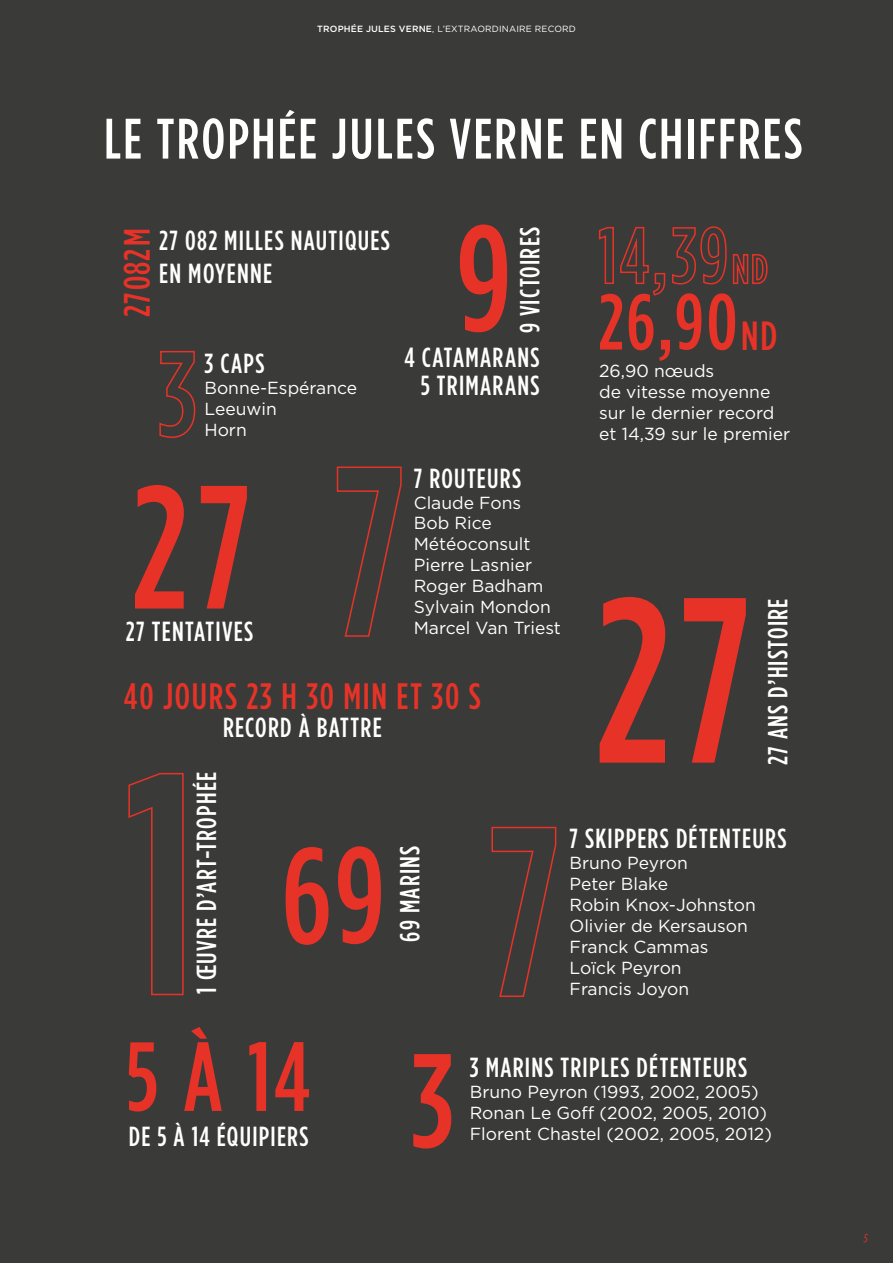
<style>
.page{position:relative;width:893px;height:1263px;background:#3a3a39}
.page>*{position:absolute;margin:0;border:0;box-sizing:border-box;transform-origin:0 0}
.t1{font:500 235.05px "Gotham Condensed";color:#e73327}
.t2{font:500 175.2px "Gotham Condensed";color:#e73327}
.t3{font:500 150.75px "Gotham Condensed";color:#e73327}
.t4{font:500 136.8px "Gotham Condensed";color:#e73327}
.t5{font:500 133.65px "Gotham Condensed";color:#e73327}
.t6{font:500 97.95px "Gotham Condensed";color:#e73327}
.t7{font:500 79.2px "Gotham Condensed";color:#e73327}
.t8{font:500 57px "Gotham Condensed";letter-spacing:.04em;color:#fff}
.t9{font:500 36.75px "Gotham Condensed";letter-spacing:.045em;color:#e73327}
.t10{font:500 27.6px/28.5px "Gotham Condensed";letter-spacing:.045em;color:#fff;text-align:center}
.t11{font:17.4px/21px "Gotham";color:#fff}
.t12{font:9px "Gotham";letter-spacing:.015em;color:#fff}
.s1{font-weight:500}
.s2{font-size:40.8px}
</style>
<div class="page">
<svg style="left:159px;top:350px;width:37px;height:88px"></svg>
<svg style="left:128px;top:772px;width:56px;height:224px"></svg>
<svg style="left:491px;top:826px;width:66px;height:171px"></svg>
<svg style="left:336px;top:466px;width:66px;height:171px"></svg>
<svg style="left:598px;top:226px;width:170px;height:70px"></svg>
<p class="t12" style="left:317px;top:23px;width:260px"><span class="s1">TROPHÉE JULES VERNE</span>, L’EXTRAORDINAIRE RECORD</p>
<h3 class="t8" style="left:104px;top:106px;width:700px">LE TROPHÉE JULES VERNE EN CHIFFRES</h3>
<h3 class="t9" style="left:116px;top:317px;width:91px;rotate:-90deg">27082M</h3>
<h3 class="t10" style="left:159px;top:223px;width:232px;line-height:33.2px;text-align:left">27 082 MILLES NAUTIQUES<br>EN MOYENNE</h3>
<h3 class="t10" style="left:204px;top:349px;width:62px">3 CAPS</h3>
<p class="t11" style="left:204px;top:377px;width:154px">Bonne-Espérance<br>Leeuwin<br>Horn</p>
<h2 class="t2" style="left:131px;top:446px;width:122px">27</h2>
<h3 class="t10" style="left:126px;top:617px;width:129px">27 TENTATIVES</h3>
<h3 class="t3" style="left:457px;top:191px;width:56px">9</h3>
<h3 class="t10" style="left:515px;top:333px;width:108px;rotate:-90deg">9 VICTOIRES</h3>
<h3 class="t10" style="left:404px;top:343px;width:137px">4 CATAMARANS<br>5 TRIMARANS</h3>
<h3 class="t10" style="left:414px;top:463px;width:109px">7 ROUTEURS</h3>
<p class="t11" style="left:414px;top:491px;width:149px">Claude Fons<br>Bob Rice<br>Météoconsult<br>Pierre Lasnier<br>Roger Badham<br>Sylvain Mondon<br>Marcel Van Triest</p>
<h3 class="t9" style="left:124px;top:674px;width:358px">40 JOURS 23 H 30 MIN ET 30 S</h3>
<h3 class="t10" style="left:223px;top:713px;width:160px">RECORD À BATTRE</h3>
<h3 class="t10" style="left:192px;top:994px;width:223px;rotate:-90deg">1 ŒUVRE D’ART-TROPHÉE</h3>
<h3 class="t4" style="left:282px;top:816px;width:105px">69</h3>
<h3 class="t10" style="left:395px;top:942px;width:97px;rotate:-90deg">69 MARINS</h3>
<h3 class="t7" style="left:598px;top:276px;width:181px">26,90<span class="s2">ND</span></h3>
<p class="t11" style="left:599px;top:360px;width:193px">26,90 nœuds<br>de vitesse moyenne sur le dernier record et 14,39 sur le premier</p>
<h1 class="t1" style="left:594px;top:544px;width:159px">27</h1>
<h3 class="t10" style="left:763px;top:765px;width:168px;rotate:-90deg">27 ANS D’HISTOIRE</h3>
<h3 class="t10" style="left:569px;top:824px;width:218px">7 SKIPPERS DÉTENTEURS</h3>
<p class="t11" style="left:569px;top:852px;width:188px">Bruno Peyron<br>Peter Blake<br>Robin Knox-Johnston<br>Olivier de Kersauson<br>Franck Cammas<br>Loïck Peyron</p>
<p class="t11" style="left:569px;top:978px;width:121px">Francis Joyon</p>
<h3 class="t6" style="left:126px;top:1020px;width:186px">5 À 14</h3>
<h3 class="t10" style="left:129px;top:1122px;width:181px">DE 5 À 14 ÉQUIPIERS</h3>
<h3 class="t5" style="left:411px;top:1023px;width:45px">3</h3>
<h3 class="t10" style="left:470px;top:1053px;width:279px">3 MARINS TRIPLES DÉTENTEURS</h3>
<p class="t11" style="left:470px;top:1081px;width:304px">Bruno Peyron (1993, 2002, 2005)<br>Ronan Le Goff (2002, 2005, 2010)<br>Florent Chastel (2002, 2005, 2012)</p>
</div>
